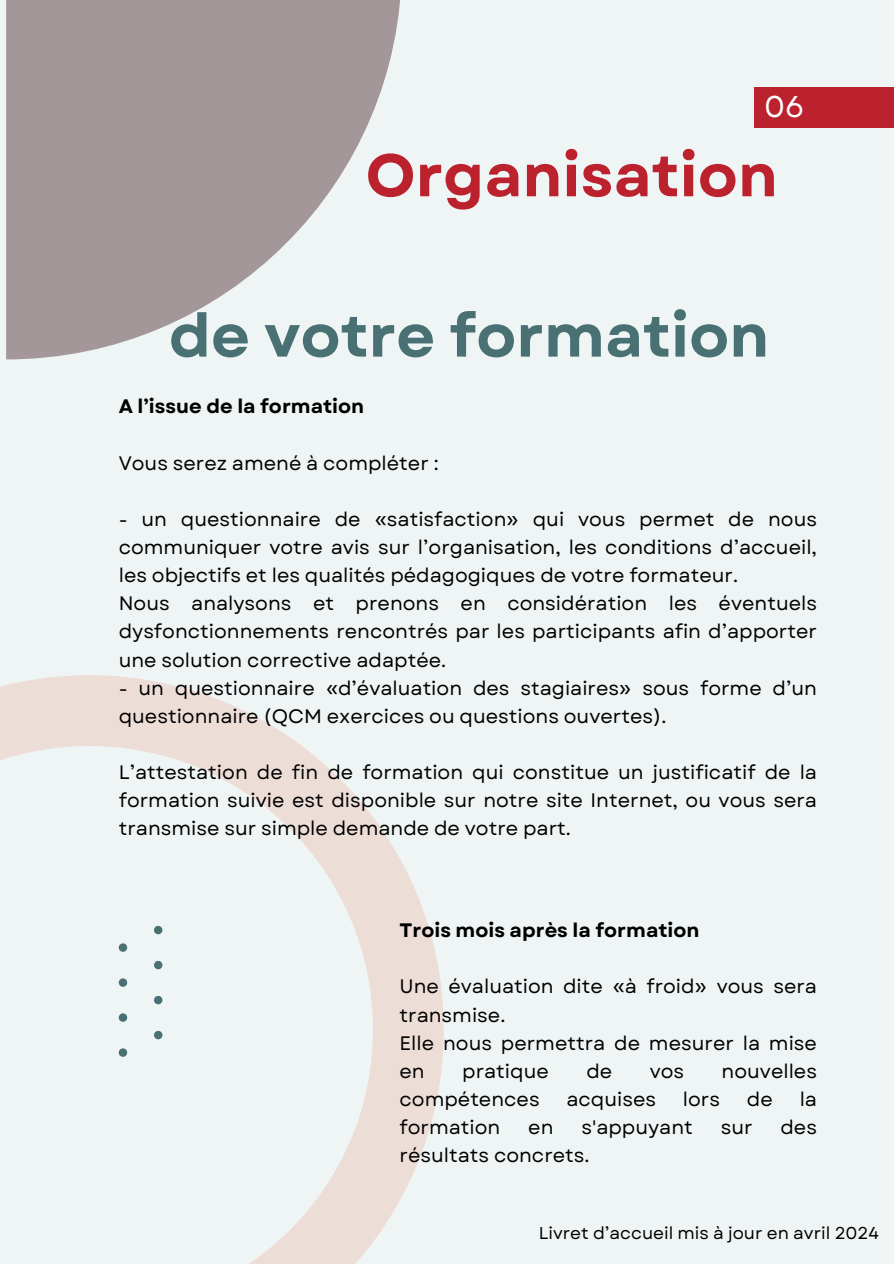
<style>
.page{position:relative;width:894px;height:1264px;background:#fff}
.page>*{position:absolute;margin:0;border:0;box-sizing:border-box;transform-origin:0 0}
.t1{font:700 60px "Garet";color:#497174}
.t2{font:700 60px "Garet";color:#bc212e}
.t3{font:30px "Garet";color:#fff}
.t4{font:19.5px/28.2px "Garet";color:#000}
.t5{font:700 19.5px "Garet";color:#000}
.t6{font:17.1px "Garet";color:#000}
</style>
<div class="page">
<div style="left:0;top:0;width:893px;height:1263px;background:#eff5f5"></div>
<div style="left:754px;top:87px;width:139px;height:40px;background:#bc212e"></div>
<svg style="left:0;top:675px;width:443px;height:588px"></svg>
<svg style="left:119px;top:1048px;width:8px;height:8px"></svg>
<svg style="left:119px;top:1013px;width:8px;height:8px"></svg>
<svg style="left:119px;top:978px;width:8px;height:8px"></svg>
<svg style="left:119px;top:943px;width:8px;height:8px"></svg>
<svg style="left:154px;top:1030px;width:8px;height:9px"></svg>
<svg style="left:154px;top:995px;width:8px;height:9px"></svg>
<svg style="left:154px;top:960px;width:8px;height:9px"></svg>
<svg style="left:154px;top:925px;width:8px;height:9px"></svg>
<svg style="left:6px;top:0;width:394px;height:359px;fill:#a39799"></svg>
<h2 class="t3" style="left:764px;top:88px;width:42px">06</h2>
<h1 class="t2" style="left:365px;top:138px;width:413px">Organisation</h1>
<h1 class="t1" style="left:169px;top:298px;width:601px">de votre formation</h1>
<p class="t5" style="left:119px;top:394px;width:247px">A l’issue de la formation</p>
<p class="t4" style="left:119px;top:449px;width:321px">Vous serez amené à compléter :</p>
<p class="t4" style="left:119px;top:505px;width:699px">- un questionnaire de «satisfaction» qui vous permet de nous communiquer votre avis sur l’organisation, les conditions d’accueil, les objectifs et les qualités pédagogiques de votre formateur.<br>Nous analysons et prenons en considération les éventuels dysfonctionnements rencontrés par les participants afin d’apporter une solution corrective adaptée.</p>
<p class="t4" style="left:119px;top:674px;width:699px">- un questionnaire «d’évaluation des stagiaires» sous forme d’un questionnaire (QCM exercices ou questions ouvertes).</p>
<p class="t4" style="left:119px;top:758px;width:699px;text-align:justify">L’attestation de fin de formation qui constitue un justificatif de la formation suivie est disponible sur notre site Internet, ou vous sera transmise sur simple demande de votre part.</p>
<p class="t5" style="left:399px;top:918px;width:301px">Trois mois après la formation</p>
<p class="t4" style="left:399px;top:973px;width:419px">Une évaluation dite «à froid» vous sera transmise.<br>Elle nous permettra de mesurer la mise en</p>
<p class="t4" style="left:462px;top:1057px;width:88px">pratique</p>
<p class="t4" style="left:586px;top:1057px;width:27px">de</p>
<p class="t4" style="left:649px;top:1057px;width:36px">vos</p>
<p class="t4" style="left:721px;top:1057px;width:97px">nouvelles</p>
<p class="t4" style="left:399px;top:1085px;width:141px">compétences</p>
<p class="t4" style="left:566px;top:1085px;width:91px">acquises</p>
<p class="t4" style="left:682px;top:1085px;width:39px">lors</p>
<p class="t4" style="left:746px;top:1085px;width:27px">de</p>
<p class="t4" style="left:799px;top:1085px;width:19px">la</p>
<p class="t4" style="left:399px;top:1113px;width:102px">formation</p>
<p class="t4" style="left:528px;top:1113px;width:27px">en</p>
<p class="t4" style="left:581px;top:1113px;width:113px">s'appuyant</p>
<p class="t4" style="left:720px;top:1113px;width:33px">sur</p>
<p class="t4" style="left:780px;top:1113px;width:38px">des</p>
<p class="t4" style="left:399px;top:1141px;width:191px">résultats concrets.</p>
<p class="t6" style="left:538px;top:1222px;width:342px">Livret d’accueil mis à jour en avril 2024</p>
</div>
